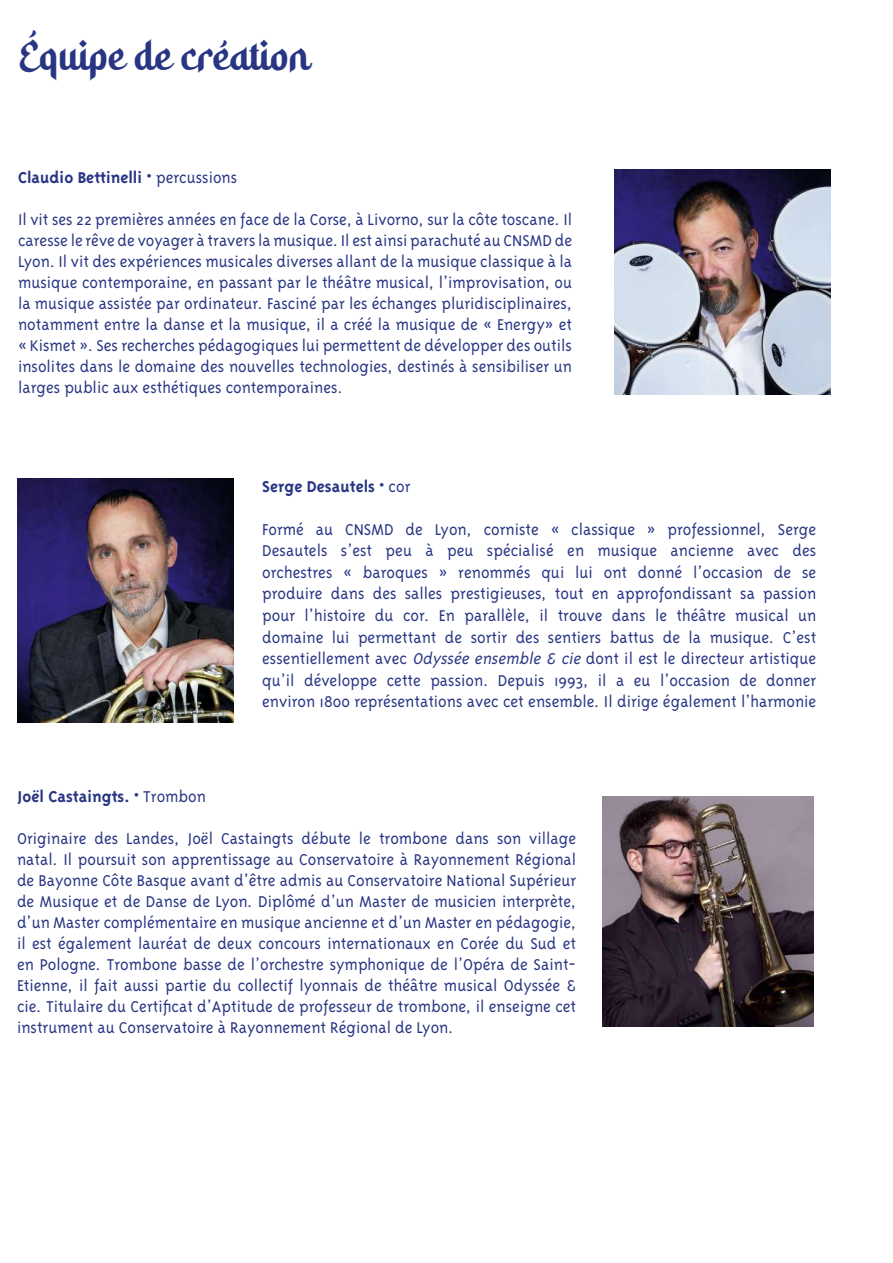
<style>
.page{position:relative;width:893px;height:1263px;background:#fff}
.page>*{position:absolute;margin:0;border:0;box-sizing:border-box;transform-origin:0 0}
.t1{font:36px "Hidayatullah DEMO";color:#283583}
.t2{font:18px/21px "Triplex Light Oldstyle";color:#283583;text-align:justify}
.t3{font:18px "Triplex Bold Oldstyle";color:#283583}
.s1{font-family:"Triplex Light Oldstyle"}
.s2{font-style:italic}
</style>
<div class="page">
<img style="left:17px;top:478px;width:216px;height:245px">
<img style="left:602px;top:796px;width:212px;height:230px">
<img style="left:614px;top:169px;width:216px;height:225px">
<h1 class="t1" style="left:18px;top:30px;width:291px">Équipe de création</h1>
<p class="t3" style="left:18px;top:167px;width:221px">Claudio Bettinelli <span class="s1">• percussions</span></p>
<p class="t2" style="left:18px;top:209px;width:556px">Il vit ses 22 premières années en face de la Corse, à Livorno, sur la côte toscane. Il caresse le rêve de voyager à travers la musique. Il est ainsi parachuté au CNSMD de Lyon. Il vit des expériences musicales diverses allant de la musique classique à la musique contemporaine, en passant par le théâtre musical, l’improvisation, ou la musique assistée par ordinateur. Fasciné par les échanges pluridisciplinaires, notamment entre la danse et la musique, il a créé la musique de « Energy» et « Kismet ». Ses recherches pédagogiques lui permettent de développer des outils insolites dans le domaine des nouvelles technologies, destinés à sensibiliser un larges public aux esthétiques contemporaines.</p>
<p class="t3" style="left:262px;top:476px;width:150px">Serge Desautels <span class="s1">• cor</span></p>
<p class="t2" style="left:262px;top:518px;width:556px;line-height:21.6px">Formé au CNSMD de Lyon, corniste « classique » professionnel, Serge Desautels s’est peu à peu spécialisé en musique ancienne avec des orchestres « baroques » renommés qui lui ont donné l’occasion de se produire dans des salles prestigieuses, tout en approfondissant sa passion pour l’histoire du cor. En parallèle, il trouve dans le théâtre musical un domaine lui permettant de sortir des sentiers battus de la musique. C’est essentiellement avec <span class="s2">Odyssée ensemble &amp; cie</span> dont il est le directeur artistique qu’il développe cette passion. Depuis 1993, il a eu l’occasion de donner environ 1800 représentations avec cet ensemble. Il dirige également l’harmonie</p>
<p class="t3" style="left:17px;top:787px;width:191px">Joël Castaingts. <span class="s1">• Trombon</span></p>
<p class="t2" style="left:17px;top:828px;width:561px">Originaire des Landes, Joël Castaingts débute le trombone dans son village natal. Il poursuit son apprentissage au Conservatoire à Rayonnement Régional de Bayonne Côte Basque avant d’être admis au Conservatoire National Supérieur de Musique et de Danse de Lyon. Diplômé d’un Master de musicien interprète, d’un Master complémentaire en musique ancienne et d’un Master en pédagogie, il est également lauréat de deux concours internationaux en Corée du Sud et en Pologne. Trombone basse de l’orchestre symphonique de l’Opéra de Saint-Etienne, il fait aussi partie du collectif lyonnais de théâtre musical Odyssée &amp; cie. Titulaire du Certificat d’Aptitude de professeur de trombone, il enseigne cet instrument au Conservatoire à Rayonnement Régional de Lyon.</p>
</div>
